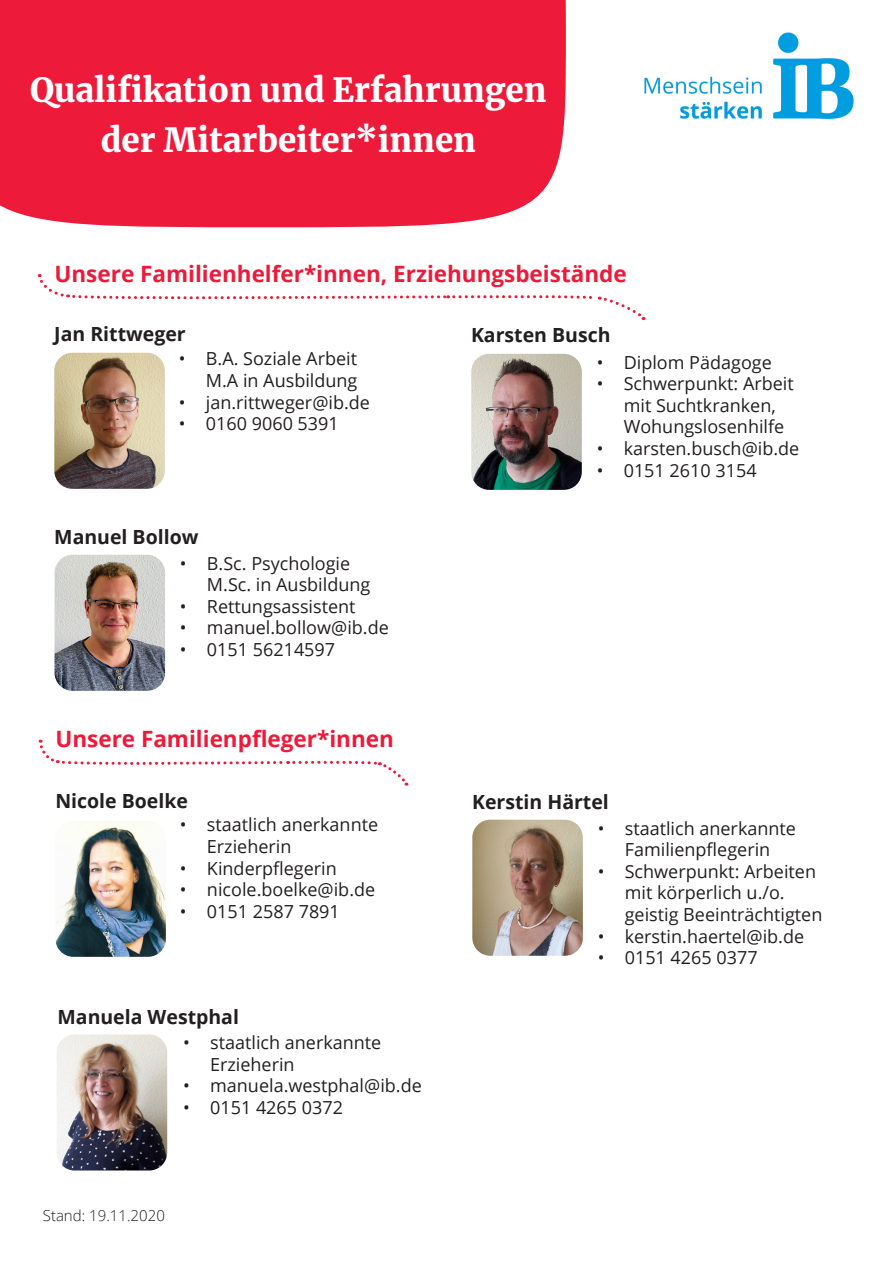
<style>
.page{position:relative;width:893px;height:1263px;background:#fff}
.page>*{position:absolute;margin:0;border:0;box-sizing:border-box;transform-origin:0 0}
.t1{font:900 33px/49.5px "Merriweather";color:#fff;text-align:center}
.t2{font:700 22.5px "Open Sans";color:#ed1a3a}
.t3{font:700 19.5px "Open Sans";color:#231f20}
.t4{font:18px/21.6px "Open Sans";color:#231f20}
.t5{font:300 15px "Open Sans";color:#231f20}
</style>
<div class="page">
<div style="left:0;top:0;width:566px;height:227px;background:#ed1a3a"></div>
<img style="left:54px;top:353px;width:111px;height:136px">
<img style="left:472px;top:820px;width:111px;height:136px">
<img style="left:471px;top:354px;width:111px;height:136px">
<img style="left:57px;top:1034px;width:110px;height:136px">
<svg style="left:37px;top:274px;width:608px;height:46px"></svg>
<img style="left:644px;top:32px;width:210px;height:88px">
<svg style="left:38px;top:740px;width:371px;height:46px"></svg>
<img style="left:55px;top:821px;width:111px;height:136px">
<img style="left:55px;top:555px;width:110px;height:136px">
<p class="t1" style="left:30px;top:64px;width:518px">Qualifikation und Erfahrungen der Mitarbeiter*innen</p>
<p class="t2" style="left:55px;top:258px;width:574px">Unsere Familienhelfer*innen, Erziehungsbeistände</p>
<p class="t3" style="left:54px;top:320px;width:133px">Jan Rittweger</p>
<p class="t3" style="left:471px;top:321px;width:141px">Karsten Busch</p>
<p class="t4" style="left:179px;top:348px;width:180px;text-align:right">• B.A. Soziale Arbeit<br>M.A in Ausbildung</p>
<p class="t4" style="left:179px;top:391px;width:193px">• jan.rittweger@ib.de</p>
<p class="t4" style="left:179px;top:412px;width:161px">• 0160 9060 5391</p>
<p class="t3" style="left:54px;top:523px;width:146px">Manuel Bollow</p>
<p class="t4" style="left:207px;top:552px;width:165px;text-indent:-27px">• B.Sc. Psychologie<br>M.Sc. in Ausbildung</p>
<p class="t4" style="left:180px;top:595px;width:177px">• Rettungsassistent</p>
<p class="t4" style="left:180px;top:617px;width:210px">• manuel.bollow@ib.de</p>
<p class="t4" style="left:180px;top:638px;width:157px">• 0151 56214597</p>
<p class="t2" style="left:55px;top:723px;width:340px">Unsere Familienpfleger*innen</p>
<p class="t4" style="left:597px;top:351px;width:177px">• Diplom Pädagoge</p>
<p class="t4" style="left:624px;top:372px;width:172px;text-indent:-27px">• Schwerpunkt: Arbeit mit Suchtkranken,<br>Wohungslosenhilfe</p>
<p class="t4" style="left:597px;top:437px;width:204px">• karsten.busch@ib.de</p>
<p class="t4" style="left:597px;top:459px;width:161px">• 0151 2610 3154</p>
<p class="t3" style="left:55px;top:787px;width:134px">Nicole Boelke</p>
<p class="t3" style="left:472px;top:788px;width:138px">Kerstin Härtel</p>
<p class="t4" style="left:207px;top:813px;width:173px;text-indent:-27px">• staatlich anerkannte<br>Erzieherin</p>
<p class="t4" style="left:180px;top:857px;width:158px">• Kinderpflegerin</p>
<p class="t4" style="left:180px;top:878px;width:197px">• nicole.boelke@ib.de</p>
<p class="t4" style="left:180px;top:900px;width:161px">• 0151 2587 7891</p>
<p class="t3" style="left:57px;top:1003px;width:183px">Manuela Westphal</p>
<p class="t4" style="left:210px;top:1031px;width:173px;text-indent:-27px">• staatlich anerkannte<br>Erzieherin</p>
<p class="t4" style="left:183px;top:1075px;width:240px">• manuela.westphal@ib.de</p>
<p class="t4" style="left:183px;top:1096px;width:161px">• 0151 4265 0372</p>
<p class="t5" style="left:43px;top:1205px;width:124px">Stand: 19.11.2020</p>
<p class="t4" style="left:598px;top:817px;width:200px;text-align:center">• staatlich anerkannte<br>Familienpflegerin</p>
<p class="t4" style="left:625px;top:860px;width:199px;text-indent:-27px">• Schwerpunkt: Arbeiten mit körperlich u./o. geistig Beeinträchtigten</p>
<p class="t4" style="left:598px;top:925px;width:208px">• kerstin.haertel@ib.de</p>
<p class="t4" style="left:598px;top:946px;width:161px">• 0151 4265 0377</p>
</div>
